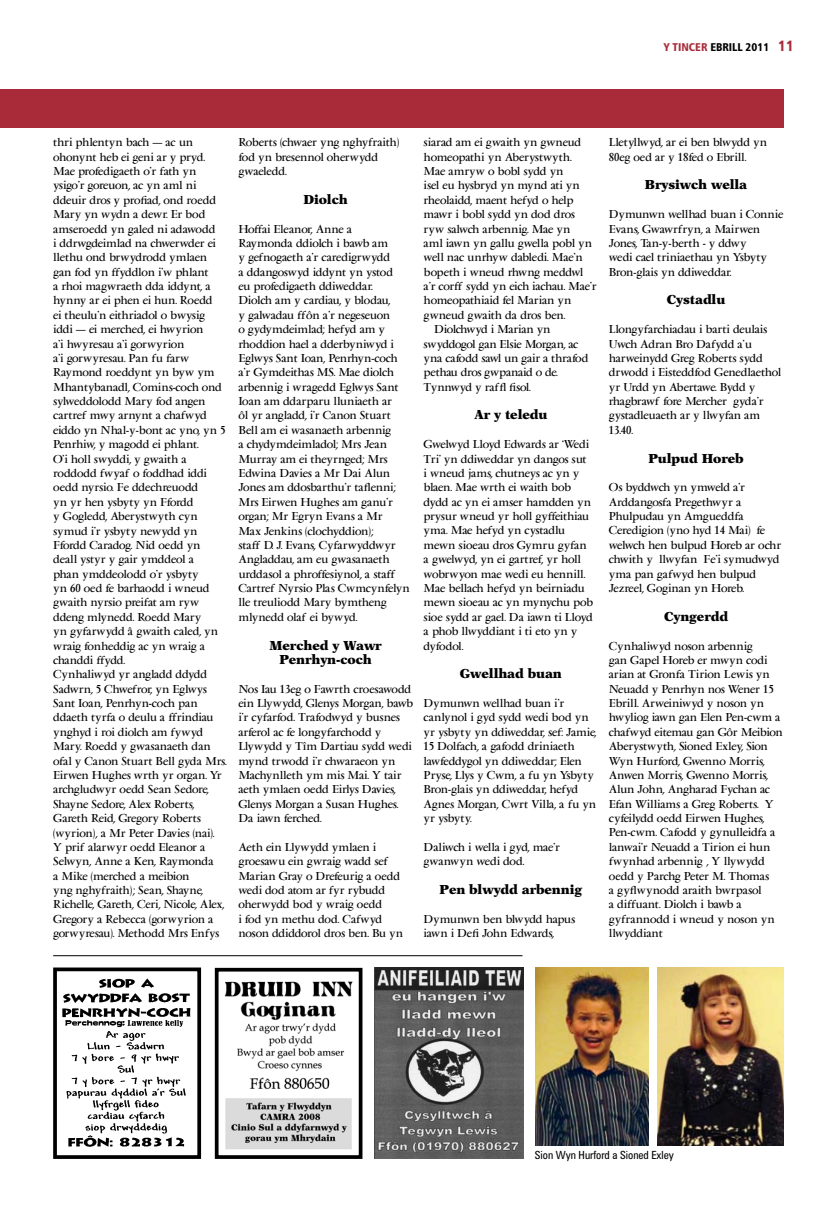
<style>
.page{position:relative;width:826px;height:1205px;background:#fff}
.page>*{position:absolute;margin:0;border:0;box-sizing:border-box;transform-origin:0 0}
.t1{font:13.12px/14.4px "New Aster Du";letter-spacing:-.01em;color:#000;text-align:center}
.t2{font:condensed 11.25px "Zurich BT";letter-spacing:-.005em;color:#000}
.t3{font:11.25px "Humanist 777 BT Black Condensed B";color:#000}
.t4{font:11px/14.4px "Vendome ICG";letter-spacing:-.03em;color:#000}
.t5{font:11px/14.4px "Vendome ICG";letter-spacing:-.01em;color:#000}
.s1{color:#a92b3a}
.s2{font-size:15px;color:#a92b3a}
</style>
<div class="page">
<div style="left:0;top:89px;width:783px;height:39px;background:#a92b3a"></div>
<img style="left:224px;top:981px;width:129px;height:169px">
<div style="left:215px;top:968px;width:147px;height:191px;border:4px solid #000"></div>
<img style="left:62px;top:978px;width:129px;height:169px">
<div style="left:53px;top:967px;width:148px;height:192px;border:4px solid #000"></div>
<img style="left:374px;top:967px;width:149px;height:192px">
<hr style="left:53px;top:955px;width:469px;height:1px;background:#000">
<img style="left:657px;top:967px;width:126px;height:178px">
<img style="left:535px;top:967px;width:113px;height:178px">
<p class="t3" style="left:663px;top:40px;width:132px"><span class="s1">Y TINCER</span> EBRILL 2011 <span class="s2">11</span></p>
<p class="t4" style="left:53px;top:135px;width:175px">thri phlentyn bach – ac un ohonynt heb ei geni ar y pryd.<br>Mae profedigaeth o’r fath yn ysigo’r goreuon, ac yn aml ni ddeuir dros y profiad, ond roedd<br>Mary yn wydn a dewr. Er bod amseroedd yn galed ni adawodd<br>i ddrwgdeimlad na chwerwder ei llethu ond brwydrodd ymlaen gan fod yn ffyddlon i’w phlant<br>a rhoi magwraeth dda iddynt, a hynny ar ei phen ei hun. Roedd<br>ei theulu’n eithriadol o bwysig iddi – ei merched, ei hwyrion<br>a’i hwyresau a’i gorwyrion<br>a’i gorwyresau. Pan fu farw<br>Raymond roeddynt yn byw ym<br>Mhantybanadl, Comins-coch ond sylweddolodd Mary fod angen cartref mwy arnynt a chafwyd eiddo yn Nhal-y-bont ac yno, yn 5<br>Penrhiw, y magodd ei phlant.<br>O’i holl swyddi, y gwaith a roddodd fwyaf o foddhad iddi oedd nyrsio. Fe ddechreuodd<br>yn yr hen ysbyty yn Ffordd<br>y Gogledd, Aberystwyth cyn symud i’r ysbyty newydd yn<br>Ffordd Caradog. Nid oedd yn deall ystyr y gair ymddeol a<br>phan ymddeolodd o’r ysbyty<br>yn 60 oed fe barhaodd i wneud gwaith nyrsio preifat am ryw ddeng mlynedd. Roedd Mary<br>yn gyfarwydd â gwaith caled, yn wraig fonheddig ac yn wraig a chanddi ffydd.<br>Cynhaliwyd yr angladd ddydd<br>Sadwrn, 5 Chwefror, yn Eglwys<br>Sant Ioan, Penrhyn-coch pan ddaeth tyrfa o deulu a ffrindiau ynghyd i roi diolch am fywyd<br>Mary. Roedd y gwasanaeth dan ofal y Canon Stuart Bell gyda Mrs.<br>Eirwen Hughes wrth yr organ. Yr archgludwyr oedd Sean Sedore,<br>Shayne Sedore, Alex Roberts,<br>Gareth Reid, Gregory Roberts (wyrion), a Mr Peter Davies (nai).<br>Y prif alarwyr oedd Eleanor a<br>Selwyn, Anne a Ken, Raymonda<br>a Mike (merched a meibion<br>yng nghyfraith); Sean, Shayne,<br>Richelle, Gareth, Ceri, Nicole, Alex,<br>Gregory a Rebecca (gorwyrion a gorwyresau). Methodd Mrs Enfys</p>
<p class="t4" style="left:238px;top:135px;width:162px">Roberts (chwaer yng nghyfraith) fod yn bresennol oherwydd gwaeledd.</p>
<p class="t1" style="left:303px;top:192px;width:46px">Diolch</p>
<p class="t4" style="left:238px;top:221px;width:173px">Hoffai Eleanor, Anne a<br>Raymonda ddiolch i bawb am<br>y gefnogaeth a’r caredigrwydd<br>a ddangoswyd iddynt yn ystod<br>eu profedigaeth ddiweddar.<br>Diolch am y cardiau, y blodau,<br>y galwadau ffôn a’r negeseuon<br>o gydymdeimlad; hefyd am y rhoddion hael a dderbyniwyd i<br>Eglwys Sant Ioan, Penrhyn-coch a’r Gymdeithas MS. Mae diolch arbennig i wragedd Eglwys Sant<br>Ioan am ddarparu lluniaeth ar<br>ôl yr angladd, i’r Canon Stuart<br>Bell am ei wasanaeth arbennig<br>a chydymdeimladol; Mrs Jean<br>Murray am ei theyrnged; Mrs<br>Edwina Davies a Mr Dai Alun<br>Jones am ddosbarthu’r taflenni;<br>Mrs Eirwen Hughes am ganu’r organ; Mr Egryn Evans a Mr<br>Max Jenkins (clochyddion);<br>staff D. J. Evans, Cyfarwyddwyr<br>Angladdau, am eu gwasanaeth urddasol a phroffesiynol, a staff<br>Cartref Nyrsio Plas Cwmcynfelyn lle treuliodd Mary bymtheng mlynedd olaf ei bywyd.</p>
<p class="t1" style="left:269px;top:637px;width:114px">Merched y Wawr<br>Penrhyn-coch</p>
<p class="t4" style="left:238px;top:681px;width:176px">Nos Iau 13eg o Fawrth croesawodd ein Llywydd, Glenys Morgan, bawb i’r cyfarfod. Trafodwyd y busnes arferol ac fe longyfarchodd y<br>Llywydd y Tîm Dartiau sydd wedi mynd trwodd i’r chwaraeon yn<br>Machynlleth ym mis Mai. Y tair aeth ymlaen oedd Eirlys Davies,<br>Glenys Morgan a Susan Hughes.<br>Da iawn ferched.</p>
<p class="t4" style="left:238px;top:839px;width:166px">Aeth ein Llywydd ymlaen i groesawu ein gwraig wadd sef<br>Marian Gray o Drefeurig a oedd wedi dod atom ar fyr rybudd oherwydd bod y wraig oedd<br>i fod yn methu dod. Cafwyd noson ddiddorol dros ben. Bu yn</p>
<p class="t4" style="left:423px;top:135px;width:159px">siarad am ei gwaith yn gwneud</p>
<p class="t4" style="left:423px;top:149px;width:150px">homeopathi yn Aberystwyth.</p>
<p class="t4" style="left:423px;top:164px;width:141px">Mae amryw o bobl sydd yn</p>
<p class="t4" style="left:423px;top:178px;width:158px">isel eu hysbryd yn mynd ati yn</p>
<p class="t4" style="left:423px;top:192px;width:151px">rheolaidd, maent hefyd o help</p>
<p class="t4" style="left:423px;top:207px;width:153px">mawr i bobl sydd yn dod dros</p>
<p class="t4" style="left:423px;top:221px;width:148px">ryw salwch arbennig. Mae yn</p>
<p class="t4" style="left:423px;top:236px;width:170px">aml iawn yn gallu gwella pobl yn</p>
<p class="t4" style="left:423px;top:250px;width:161px">well nac unrhyw dabledi. Mae’n</p>
<p class="t4" style="left:423px;top:264px;width:161px">bopeth i wneud rhwng meddwl</p>
<p class="t4" style="left:423px;top:279px;width:175px">a’r corff sydd yn eich iachau. Mae’r</p>
<p class="t4" style="left:423px;top:293px;width:149px">homeopathiaid fel Marian yn</p>
<p class="t4" style="left:423px;top:307px;width:143px">gwneud gwaith da dros ben.</p>
<p class="t4" style="left:434px;top:322px;width:118px">Diolchwyd i Marian yn</p>
<p class="t4" style="left:423px;top:336px;width:156px">swyddogol gan Elsie Morgan, ac</p>
<p class="t4" style="left:423px;top:351px;width:166px">yna cafodd sawl un gair a thrafod</p>
<p class="t4" style="left:423px;top:365px;width:136px">pethau dros gwpanaid o de.</p>
<p class="t4" style="left:423px;top:379px;width:109px">Tynnwyd y raffl fisol.</p>
<p class="t1" style="left:474px;top:407px;width:75px">Ar y teledu</p>
<p class="t4" style="left:423px;top:437px;width:171px">Gwelwyd Lloyd Edwards ar ‘Wedi<br>Tri’ yn ddiweddar yn dangos sut<br>i wneud jams, chutneys ac yn y blaen. Mae wrth ei waith bob dydd ac yn ei amser hamdden yn prysur wneud yr holl gyffeithiau yma. Mae hefyd yn cystadlu mewn sioeau dros Gymru gyfan a gwelwyd, yn ei gartref, yr holl wobrwyon mae wedi eu hennill.<br>Mae bellach hefyd yn beirniadu mewn sioeau ac yn mynychu pob sioe sydd ar gael. Da iawn ti Lloyd a phob llwyddiant i ti eto yn y dyfodol.</p>
<p class="t1" style="left:460px;top:666px;width:103px">Gwellhad buan</p>
<p class="t4" style="left:423px;top:696px;width:174px">Dymunwn wellhad buan i’r canlynol i gyd sydd wedi bod yn yr ysbyty yn ddiweddar, sef: Jamie,<br>15 Dolfach, a gafodd driniaeth lawfeddygol yn ddiweddar; Elen<br>Pryse, Llys y Cwm, a fu yn Ysbyty<br>Bron-glais yn ddiweddar, hefyd<br>Agnes Morgan, Cwrt Villa, a fu yn yr ysbyty.</p>
<p class="t4" style="left:423px;top:839px;width:138px">Daliwch i wella i gyd, mae’r gwanwyn wedi dod.</p>
<p class="t1" style="left:439px;top:882px;width:144px">Pen blwydd arbennig</p>
<p class="t4" style="left:423px;top:911px;width:153px">Dymunwn ben blwydd hapus iawn i Defi John Edwards,</p>
<p class="t5" style="left:609px;top:135px;width:160px">Lletyllwyd, ar ei ben blwydd yn<br>80eg oed ar y 18fed o Ebrill.</p>
<p class="t1" style="left:645px;top:177px;width:104px">Brysiwch wella</p>
<p class="t4" style="left:609px;top:207px;width:176px">Dymunwn wellhad buan i Connie<br>Evans, Gwawrfryn, a Mairwen<br>Jones, Tan-y-berth - y ddwy<br>wedi cael triniaethau yn Ysbyty<br>Bron-glais yn ddiweddar.</p>
<p class="t1" style="left:667px;top:292px;width:60px">Cystadlu</p>
<p class="t4" style="left:609px;top:322px;width:174px">Llongyfarchiadau i barti deulais<br>Uwch Adran Bro Dafydd a’u harweinydd Greg Roberts sydd drwodd i Eisteddfod Genedlaethol yr Urdd yn Abertawe. Bydd y rhagbrawf fore Mercher gyda’r gystadleuaeth ar y llwyfan am<br>13.40.</p>
<p class="t1" style="left:648px;top:451px;width:97px">Pulpud Horeb</p>
<p class="t4" style="left:609px;top:480px;width:174px">Os byddwch yn ymweld a’r<br>Arddangosfa Pregethwyr a<br>Phulpudau yn Amgueddfa<br>Ceredigion (yno hyd 14 Mai) fe welwch hen bulpud Horeb ar ochr chwith y llwyfan Fe’i symudwyd yma pan gafwyd hen bulpud<br>Jezreel, Goginan yn Horeb.</p>
<p class="t1" style="left:664px;top:609px;width:65px">Cyngerdd</p>
<p class="t4" style="left:609px;top:638px;width:176px">Cynhaliwyd noson arbennig<br>gan Gapel Horeb er mwyn codi arian at Gronfa Tirion Lewis yn<br>Neuadd y Penrhyn nos Wener 15<br>Ebrill. Arweiniwyd y noson yn hwyliog iawn gan Elen Pen-cwm a chafwyd eitemau gan Gôr Meibion<br>Aberystwyth, Sioned Exley, Sion<br>Wyn Hurford, Gwenno Morris,<br>Anwen Morris, Gwenno Morris,<br>Alun John, Angharad Fychan ac<br>Efan Williams a Greg Roberts. Y cyfeilydd oedd Eirwen Hughes,<br>Pen-cwm. Cafodd y gynulleidfa a lanwai’r Neuadd a Tirion ei hun fwynhad arbennig , Y llywydd oedd y Parchg Peter M. Thomas<br>a gyflwynodd araith bwrpasol<br>a diffuant. Diolch i bawb a gyfrannodd i wneud y noson yn llwyddiant</p>
<p class="t2" style="left:534px;top:1148px;width:141px">Sion Wyn Hurford a Sioned Exley</p>
</div>
